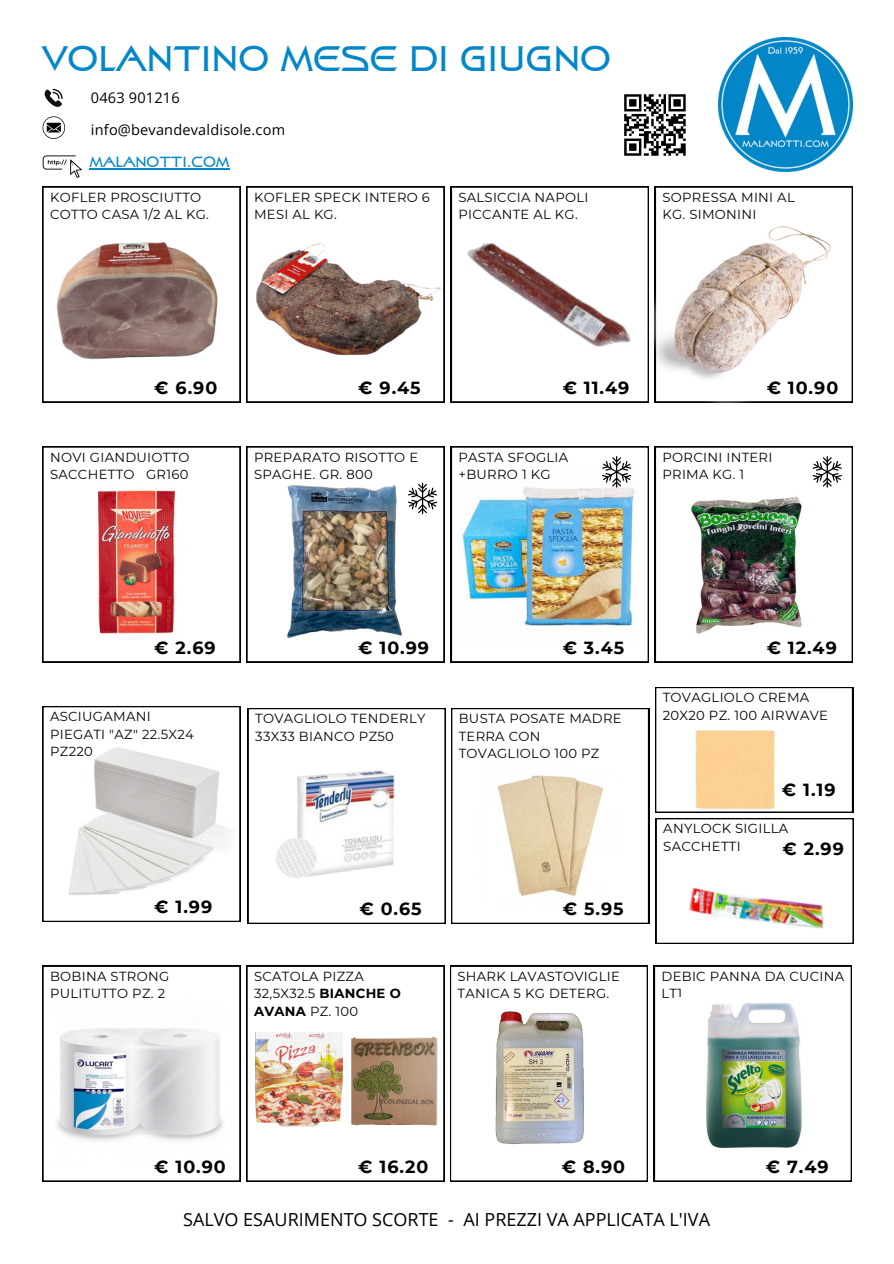
<style>
.page{position:relative;width:894px;height:1264px;background:#fff}
.page>*{position:absolute;margin:0;border:0;box-sizing:border-box;transform-origin:0 0}
.t1{font:36px "Galaxy BT";color:#0387c8}
.t2{font:18px "Open Sans";color:#000}
.t3{font:700 17.55px "Montserrat";letter-spacing:.055em;color:#000}
.t4{font:15px "Galaxy BT";color:#0387c8}
.t5{font:14.55px "Open Sans";letter-spacing:.015em;color:#000}
.t6{font:13.2px/17.5px "Montserrat";letter-spacing:.025em;color:#000}
.s1{font-weight:700}
</style>
<div class="page">
<img style="left:718px;top:37px;width:134px;height:134px">
<svg style="left:45px;top:89px;width:18px;height:18px"></svg>
<svg style="left:43px;top:116px;width:22px;height:23px"></svg>
<svg style="left:43px;top:155px;width:39px;height:16px"></svg>
<svg style="left:624px;top:94px;width:61px;height:62px"></svg>
<svg style="left:467px;top:187px;width:181px;height:9px"></svg>
<svg style="left:654px;top:187px;width:198px;height:9px"></svg>
<svg style="left:43px;top:446px;width:197px;height:216px"></svg>
<svg style="left:43px;top:706px;width:197px;height:215px"></svg>
<svg style="left:43px;top:965px;width:197px;height:216px"></svg>
<svg style="left:246px;top:965px;width:198px;height:216px"></svg>
<svg style="left:450px;top:965px;width:197px;height:216px"></svg>
<svg style="left:653px;top:965px;width:198px;height:216px"></svg>
<img style="left:42px;top:171px;width:181px;height:232px">
<img style="left:223px;top:186px;width:244px;height:217px">
<img style="left:419px;top:228px;width:217px;height:175px">
<img style="left:636px;top:196px;width:217px;height:207px">
<img style="left:62px;top:488px;width:149px;height:148px">
<img style="left:246px;top:446px;width:198px;height:216px">
<img style="left:451px;top:446px;width:197px;height:216px">
<img style="left:654px;top:446px;width:198px;height:216px">
<svg style="left:451px;top:708px;width:197px;height:215px"></svg>
<svg style="left:655px;top:687px;width:197px;height:125px"></svg>
<img style="left:479px;top:753px;width:141px;height:161px">
<img style="left:683px;top:719px;width:102px;height:94px">
<img style="left:235px;top:712px;width:224px;height:212px">
<img style="left:69px;top:747px;width:165px;height:148px">
<img style="left:54px;top:995px;width:172px;height:172px">
<img style="left:255px;top:1032px;width:87px;height:94px">
<img style="left:351px;top:1035px;width:94px;height:91px">
<img style="left:450px;top:983px;width:177px;height:183px">
<img style="left:676px;top:1000px;width:155px;height:152px">
<svg style="left:655px;top:818px;width:198px;height:125px"></svg>
<img style="left:665px;top:818px;width:184px;height:182px">
<hr style="left:89px;top:168px;width:140px;height:1px;background:#0387c8">
<h3 class="t1" style="left:43px;top:37px;width:569px">VOLANTINO MESE DI GIUGNO</h3>
<p class="t5" style="left:91px;top:87px;width:90px">0463 901216</p>
<p class="t5" style="left:91px;top:120px;width:195px">info@bevandevaldisole.com</p>
<p class="t4" style="left:89px;top:153px;width:142px">MALANOTTI.COM</p>
<p class="t6" style="left:50px;top:188px;width:160px">KOFLER PROSCIUTTO<br>COTTO CASA 1/2 AL KG.</p>
<p class="t6" style="left:254px;top:188px;width:177px">KOFLER SPECK INTERO 6<br>MESI AL KG.</p>
<p class="t6" style="left:458px;top:188px;width:131px">SALSICCIA NAPOLI<br>PICCANTE AL KG.</p>
<p class="t6" style="left:662px;top:188px;width:134px">SOPRESSA MINI AL<br>KG. SIMONINI</p>
<p class="t3" style="left:154px;top:377px;width:64px">€ 6.90</p>
<h3 class="t3" style="left:358px;top:377px;width:64px">€ 9.45</h3>
<p class="t3" style="left:562px;top:377px;width:68px">€ 11.49</p>
<h3 class="t3" style="left:766px;top:377px;width:73px">€ 10.90</h3>
<h3 class="t6" style="left:50px;top:448px;width:141px">NOVI GIANDUIOTTO<br>SACCHETTO GR160</h3>
<p class="t6" style="left:254px;top:448px;width:165px">PREPARATO RISOTTO E<br>SPAGHE. GR. 800</p>
<h3 class="t6" style="left:662px;top:448px;width:111px">PORCINI INTERI<br>PRIMA KG. 1</h3>
<h3 class="t6" style="left:458px;top:448px;width:111px">PASTA SFOGLIA +BURRO 1 KG</h3>
<p class="t3" style="left:154px;top:636px;width:63px">€ 2.69</p>
<p class="t3" style="left:358px;top:636px;width:72px">€ 10.99</p>
<p class="t3" style="left:562px;top:636px;width:63px">€ 3.45</p>
<p class="t3" style="left:766px;top:636px;width:72px">€ 12.49</p>
<p class="t6" style="left:50px;top:707px;width:145px">ASCIUGAMANI<br>PIEGATI "AZ" 22.5X24<br>PZ220</p>
<p class="t6" style="left:255px;top:709px;width:171px">TOVAGLIOLO TENDERLY<br>33X33 BIANCO PZ50</p>
<p class="t6" style="left:458px;top:709px;width:164px">BUSTA POSATE MADRE<br>TERRA CON<br>TOVAGLIOLO 100 PZ</p>
<p class="t6" style="left:662px;top:688px;width:167px">TOVAGLIOLO CREMA<br>20X20 PZ. 100 AIRWAVE</p>
<p class="t3" style="left:781px;top:779px;width:55px">€ 1.19</p>
<h3 class="t6" style="left:663px;top:819px;width:126px">ANYLOCK SIGILLA<br>SACCHETTI</h3>
<p class="t3" style="left:782px;top:838px;width:63px">€ 2.99</p>
<p class="t3" style="left:154px;top:896px;width:59px">€ 1.99</p>
<h3 class="t3" style="left:359px;top:898px;width:64px">€ 0.65</h3>
<h3 class="t3" style="left:562px;top:898px;width:62px">€ 5.95</h3>
<p class="t6" style="left:50px;top:967px;width:120px">BOBINA STRONG<br>PULITUTTO PZ. 2</p>
<h3 class="t6" style="left:254px;top:967px;width:148px">SCATOLA PIZZA<br>32,5X32.5 <span class="s1">BIANCHE O<br>AVANA</span> PZ. 100</h3>
<p class="t6" style="left:457px;top:967px;width:164px">SHARK LAVASTOVIGLIE<br>TANICA 5 KG DETERG.</p>
<p class="t6" style="left:661px;top:967px;width:184px">DEBIC PANNA DA CUCINA<br>LT1</p>
<h3 class="t3" style="left:154px;top:1155px;width:73px">€ 10.90</h3>
<p class="t3" style="left:358px;top:1155px;width:71px">€ 16.20</p>
<p class="t3" style="left:561px;top:1155px;width:65px">€ 8.90</p>
<p class="t3" style="left:765px;top:1155px;width:64px">€ 7.49</p>
<p class="t2" style="left:183px;top:1206px;width:528px">SALVO ESAURIMENTO SCORTE - AI PREZZI VA APPLICATA L'IVA</p>
</div>
